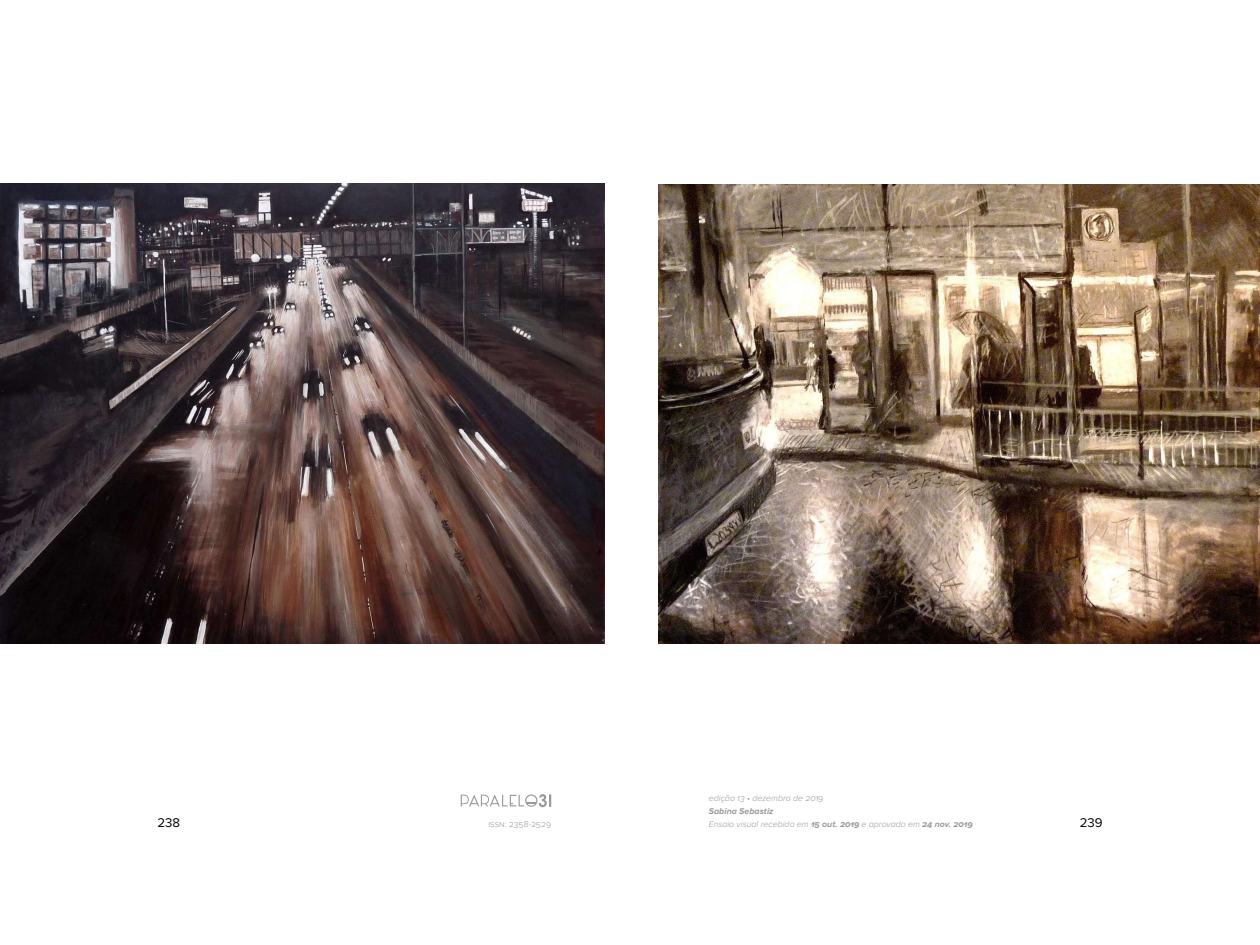
<style>
.page{position:relative;width:1260px;height:945px;background:#fff}
.page>*{position:absolute;margin:0;border:0;box-sizing:border-box;transform-origin:0 0}
.t1{font:13.12px "Proxima Nova";letter-spacing:-.005em;color:#000}
.t2{font:italic 300 8.75px "Proxima Nova";color:#999}
.t3{font:italic 700 8.75px "Proxima Nova";letter-spacing:.005em;color:#999}
.t4{font:300 8.75px "Proxima Nova";letter-spacing:.005em;color:#999}
.s1{font-weight:700}
</style>
<div class="page">
<svg style="left:461px;top:794px;width:90px;height:13px"></svg>
<img style="left:0;top:184px;width:604px;height:460px">
<img style="left:658px;top:184px;width:602px;height:460px">
<h1 class="t1" style="left:158px;top:815px;width:24px">238</h1>
<p class="t2" style="left:709px;top:794px;width:116px">edição 13 • dezembro de 2019</p>
<p class="t3" style="left:709px;top:807px;width:66px">Sabina Sebastiz</p>
<p class="t4" style="left:488px;top:820px;width:64px">issn: 2358-2529</p>
<p class="t2" style="left:709px;top:820px;width:266px">Ensaio visual recebido em <span class="s1">15 out. 2019</span> e aprovado em <span class="s1">24 nov. 2019</span></p>
<h1 class="t1" style="left:1080px;top:815px;width:24px">239</h1>
</div>
